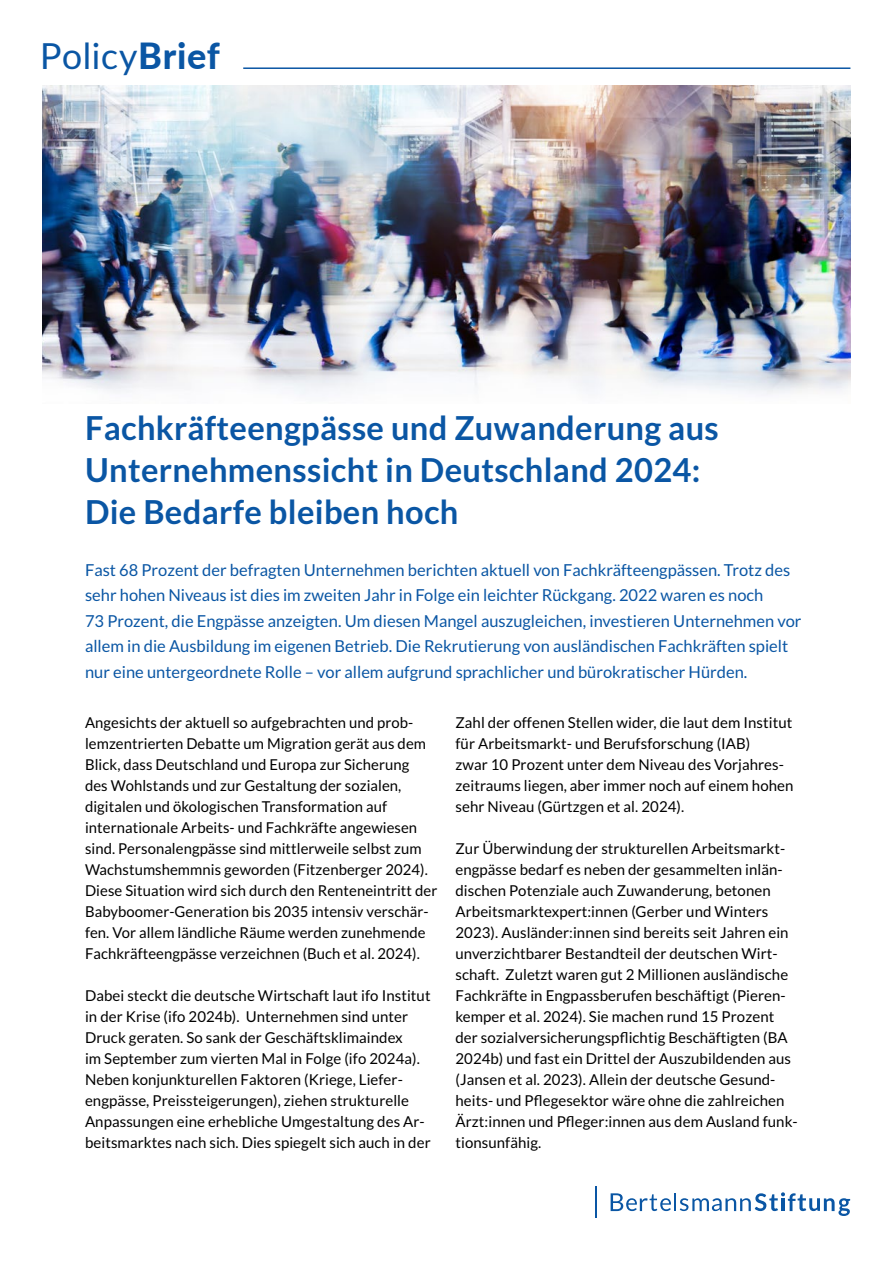
<style>
.page{position:relative;width:893px;height:1263px;background:#fff}
.page>*{position:absolute;margin:0;border:0;box-sizing:border-box;transform-origin:0 0}
.t1{font:36px "Lato";letter-spacing:.005em;color:#0a56a4}
.t2{font:700 33px/42px "Lato";letter-spacing:.01em;color:#0a56a4}
.t3{font:16.5px/25.5px "Lato";color:#0a56a4}
.t4{font:15px/21px "Lato";letter-spacing:.005em;color:#000}
.s1{font-weight:800}
</style>
<div class="page">
<img style="left:43px;top:85px;width:807px;height:310px">
<hr style="left:243px;top:67px;width:607px;height:2px;background:#0a56a4">
<hr style="left:595px;top:1186px;width:2px;height:32px;background:#0a56a4">
<svg style="left:611px;top:1192px;width:239px;height:24px"></svg>
<h1 class="t1" style="left:40px;top:36px;width:181px">Policy<span class="s1">Brief</span></h1>
<h2 class="t2" style="left:85px;top:406px;width:635px">Fachkräfteengpässe und Zuwanderung aus<br>Unternehmenssicht in Deutschland 2024:<br>Die Bedarfe bleiben hoch</h2>
<p class="t3" style="left:85px;top:557px;width:718px">Fast 68 Prozent der befragten Unternehmen berichten aktuell von Fachkräfteengpässen. Trotz des sehr hohen Niveaus ist dies im zweiten Jahr in Folge ein leichter Rückgang. 2022 waren es noch<br>73 Prozent, die Engpässe anzeigten. Um diesen Mangel auszugleichen, investieren Unternehmen vor allem in die Ausbildung im eigenen Betrieb. Die Rekrutierung von ausländischen Fachkräften spielt nur eine untergeordnete Rolle – vor allem aufgrund sprachlicher und bürokratischer Hürden.</p>
<p class="t4" style="left:85px;top:712px;width:354px">Angesichts der aktuell so aufgebrachten und prob&shy;lemzentrierten Debatte um Migration gerät aus dem Blick, dass Deutschland und Europa zur Sicherung<br>des Wohlstands und zur Gestaltung der sozialen, digitalen und ökologischen Transformation auf internationale Arbeits- und Fachkräfte angewiesen sind. Personalengpässe sind mittlerweile selbst zum Wachstumshemmnis geworden (Fitzenberger 2024).<br>Diese Situation wird sich durch den Renteneintritt der Babyboomer-Generation bis 2035 intensiv verschär&shy;fen. Vor allem ländliche Räume werden zunehmende Fachkräfteengpässe verzeichnen (Buch et al. 2024).</p>
<p class="t4" style="left:85px;top:985px;width:347px">Dabei steckt die deutsche Wirtschaft laut ifo Institut in der Krise (ifo 2024b). Unternehmen sind unter Druck geraten. So sank der Geschäftsklimaindex<br>im September zum vierten Mal in Folge (ifo 2024a).<br>Neben konjunkturellen Faktoren (Kriege, Liefer&shy;engpässe, Preissteigerungen), ziehen strukturelle Anpassungen eine erhebliche Umgestaltung des Ar&shy;beitsmarktes nach sich. Dies spiegelt sich auch in der</p>
<p class="t4" style="left:455px;top:712px;width:339px">Zahl der offenen Stellen wider, die laut dem Institut für Arbeitsmarkt- und Berufsforschung (IAB)<br>zwar 10 Prozent unter dem Niveau des Vorjahres&shy;zeitraums liegen, aber immer noch auf einem hohen sehr Niveau (Gürtzgen et al. 2024).</p>
<p class="t4" style="left:455px;top:838px;width:344px">Zur Überwindung der strukturellen Arbeitsmarkt&shy;engpässe bedarf es neben der gesammelten inlän&shy;dischen Potenziale auch Zuwanderung, betonen Arbeitsmarktexpert:innen (Gerber und Winters 2023). Ausländer:innen sind bereits seit Jahren ein unverzichtbarer Bestandteil der deutschen Wirt&shy;schaft. Zuletzt waren gut 2 Millionen ausländische Fachkräfte in Engpassberufen beschäftigt (Pieren&shy;kemper et al. 2024). Sie machen rund 15 Prozent der sozialversicherungspflichtig Beschäftigten (BA 2024b) und fast ein Drittel der Auszubildenden aus (Jansen et al. 2023). Allein der deutsche Gesund&shy;heits- und Pflegesektor wäre ohne die zahlreichen Ärzt:innen und Pfleger:innen aus dem Ausland funk&shy;tionsunfähig.</p>
</div>
